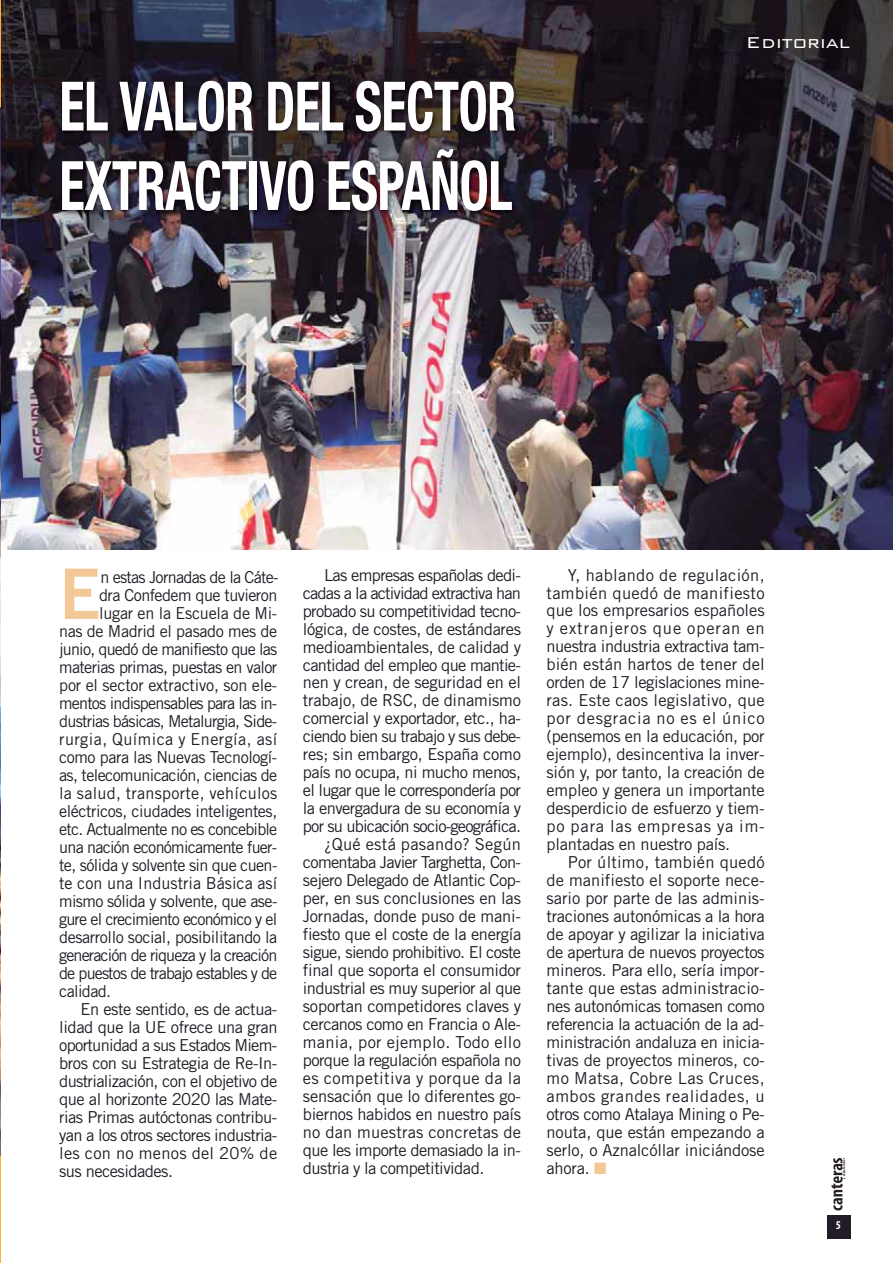
<style>
.page{position:relative;width:893px;height:1263px;background:#fff}
.page>*{position:absolute;margin:0;border:0;box-sizing:border-box;transform-origin:0 0}
.t1{font:69.6px "Trade Gothic Bold Two";color:#f3c896}
.t2{font:700 condensed 68.25px/79.5px "Helvetica Neue";letter-spacing:-.01em;color:#fff;scale:.77 1}
.t3{font:300 21px "Bank Gothic";color:#fff}
.t4{font:16.5px/18px "Trade Gothic";letter-spacing:-.03em;color:#211c25;text-align:justify}
.t5{font:16.5px "Trade Gothic";letter-spacing:-.01em;color:#211c25}
.t6{font:16.5px "Trade Gothic";letter-spacing:-.05em;color:#211c25}
.t7{font:16.5px "Trade Gothic";letter-spacing:.02em;color:#211c25}
.t8{font:16.5px "Trade Gothic";letter-spacing:-.055em;color:#211c25}
.t9{font:16.5px "Trade Gothic";letter-spacing:.015em;color:#211c25}
.t10{font:16.5px "Trade Gothic";letter-spacing:.03em;color:#211c25}
.t11{font:16.5px "Trade Gothic";letter-spacing:.005em;color:#211c25}
.t12{font:16.5px "Trade Gothic";letter-spacing:.01em;color:#211c25}
.t13{font:700 condensed 12px "Myriad";color:#fff}
.t14{font:700 condensed 3.45px "Myriad";letter-spacing:.045em;color:#261f26}
.s1{color:#f3c896}
</style>
<div class="page">
<img style="left:1px;top:0;width:892px;height:550px">
<img style="left:0;top:0;width:1px;height:1263px">
<div style="left:827px;top:1216px;width:23px;height:23px;background:#211c25"></div>
<svg style="left:831px;top:1158px;width:11px;height:52px"></svg>
<img style="left:50px;top:65px;width:779px;height:403px">
<h2 class="t2" style="left:59px;top:72px;width:595px">EL VALOR DEL SECTOR<br>EXTRACTIVO ESPAÑOL</h2>
<p class="t3" style="left:746px;top:28px;width:106px">Editorial</p>
<h1 class="t1" style="left:59px;top:569px;width:43px">E</h1>
<p class="t4" style="left:100px;top:570px;width:180px">n estas Jornadas de la Cáte-</p>
<p class="t4" style="left:99px;top:588px;width:180px">dra Confedem que tuvieron</p>
<p class="t4" style="left:99px;top:606px;width:180px">lugar en la Escuela de Mi-</p>
<p class="t4" style="left:59px;top:624px;width:219px">nas de Madrid el pasado mes de</p>
<p class="t6" style="left:59px;top:643px;width:220px">junio, quedó de manifiesto que las</p>
<p class="t4" style="left:59px;top:660px;width:220px">materias primas, puestas en valor</p>
<p class="t5" style="left:59px;top:679px;width:220px">por el sector extractivo, son ele-</p>
<p class="t6" style="left:59px;top:697px;width:220px">mentos indispensables para las in-</p>
<p class="t4" style="left:59px;top:713px;width:220px">dustrias básicas, Metalurgia, Side-</p>
<p class="t10" style="left:59px;top:733px;width:220px">rurgia, Química y Energía, así</p>
<p class="t4" style="left:59px;top:749px;width:220px">como para las Nuevas Tecnologí-</p>
<p class="t4" style="left:59px;top:767px;width:220px">as, telecomunicación, ciencias de</p>
<p class="t7" style="left:59px;top:787px;width:220px">la salud, transporte, vehículos</p>
<p class="t4" style="left:59px;top:803px;width:220px">eléctricos, ciudades inteligentes,</p>
<p class="t6" style="left:59px;top:823px;width:220px">etc. Actualmente no es concebible</p>
<p class="t4" style="left:59px;top:839px;width:220px">una nación económicamente fuer-</p>
<p class="t4" style="left:59px;top:857px;width:220px">te, sólida y solvente sin que cuen-</p>
<p class="t11" style="left:59px;top:877px;width:220px">te con una Industria Básica así</p>
<p class="t4" style="left:59px;top:893px;width:220px">mismo sólida y solvente, que ase-</p>
<p class="t6" style="left:59px;top:913px;width:220px">gure el crecimiento económico y el</p>
<p class="t4" style="left:59px;top:929px;width:220px">desarrollo social, posibilitando la</p>
<p class="t8" style="left:59px;top:949px;width:220px">generación de riqueza y la creación</p>
<p class="t8" style="left:59px;top:967px;width:220px">de puestos de trabajo estables y de</p>
<p class="t4" style="left:59px;top:983px;width:53px">calidad.</p>
<p class="t4" style="left:80px;top:1001px;width:198px">En este sentido, es de actua-</p>
<p class="t4" style="left:59px;top:1019px;width:220px">lidad que la UE ofrece una gran</p>
<p class="t4" style="left:59px;top:1037px;width:220px">oportunidad a sus Estados Miem-</p>
<p class="t4" style="left:59px;top:1055px;width:220px">bros con su Estrategia de Re-In-</p>
<p class="t4" style="left:59px;top:1073px;width:220px">dustrialización, con el objetivo de</p>
<p class="t4" style="left:59px;top:1091px;width:220px">que al horizonte 2020 las Mate-</p>
<p class="t4" style="left:59px;top:1109px;width:220px">rias Primas autóctonas contribu-</p>
<p class="t4" style="left:59px;top:1127px;width:220px">yan a los otros sectores industria-</p>
<p class="t9" style="left:59px;top:1147px;width:220px">les con no menos del 20% de</p>
<p class="t4" style="left:59px;top:1163px;width:115px">sus necesidades.</p>
<p class="t4" style="left:324px;top:567px;width:198px">Las empresas españolas dedi-</p>
<p class="t6" style="left:303px;top:587px;width:220px">cadas a la actividad extractiva han</p>
<p class="t4" style="left:303px;top:603px;width:220px">probado su competitividad tecno-</p>
<p class="t4" style="left:303px;top:621px;width:220px">lógica, de costes, de estándares</p>
<p class="t4" style="left:303px;top:639px;width:220px">medioambientales, de calidad y</p>
<p class="t4" style="left:303px;top:657px;width:220px">cantidad del empleo que mantie-</p>
<p class="t5" style="left:303px;top:677px;width:220px">nen y crean, de seguridad en el</p>
<p class="t5" style="left:303px;top:695px;width:220px">trabajo, de RSC, de dinamismo</p>
<p class="t4" style="left:303px;top:711px;width:220px">comercial y exportador, etc., ha-</p>
<p class="t6" style="left:303px;top:731px;width:220px">ciendo bien su trabajo y sus debe-</p>
<p class="t5" style="left:303px;top:749px;width:220px">res; sin embargo, España como</p>
<p class="t4" style="left:303px;top:765px;width:220px">país no ocupa, ni mucho menos,</p>
<p class="t4" style="left:303px;top:783px;width:220px">el lugar que le correspondería por</p>
<p class="t4" style="left:303px;top:801px;width:220px">la envergadura de su economía y</p>
<p class="t4" style="left:303px;top:819px;width:220px">por su ubicación socio-geográfica.</p>
<p class="t7" style="left:324px;top:839px;width:198px">¿Qué está pasando? Según</p>
<p class="t4" style="left:303px;top:855px;width:220px">comentaba Javier Targhetta, Con-</p>
<p class="t4" style="left:303px;top:873px;width:220px">sejero Delegado de Atlantic Cop-</p>
<p class="t5" style="left:303px;top:892px;width:220px">per, en sus conclusiones en las</p>
<p class="t4" style="left:303px;top:909px;width:220px">Jornadas, donde puso de mani-</p>
<p class="t4" style="left:303px;top:927px;width:220px">fiesto que el coste de la energía</p>
<p class="t4" style="left:303px;top:945px;width:220px">sigue, siendo prohibitivo. El coste</p>
<p class="t4" style="left:303px;top:963px;width:220px">final que soporta el consumidor</p>
<p class="t4" style="left:303px;top:981px;width:220px">industrial es muy superior al que</p>
<p class="t5" style="left:303px;top:1000px;width:220px">soportan competidores claves y</p>
<p class="t4" style="left:303px;top:1017px;width:220px">cercanos como en Francia o Ale-</p>
<p class="t9" style="left:303px;top:1036px;width:220px">mania, por ejemplo. Todo ello</p>
<p class="t4" style="left:303px;top:1053px;width:220px">porque la regulación española no</p>
<p class="t7" style="left:303px;top:1072px;width:220px">es competitiva y porque da la</p>
<p class="t5" style="left:303px;top:1090px;width:220px">sensación que lo diferentes go-</p>
<p class="t4" style="left:303px;top:1107px;width:220px">biernos habidos en nuestro país</p>
<p class="t12" style="left:303px;top:1126px;width:220px">no dan muestras concretas de</p>
<p class="t4" style="left:303px;top:1143px;width:220px">que les importe demasiado la in-</p>
<p class="t4" style="left:303px;top:1161px;width:183px">dustria y la competitividad.</p>
<p class="t4" style="left:546px;top:567px;width:220px;text-indent:21px">Y, hablando de regulación, también quedó de manifiesto que los empresarios españoles y extranjeros que operan en nuestra industria extractiva tam&shy;bién están hartos de tener del orden de 17 legislaciones mine&shy;ras. Este caos legislativo, que por desgracia no es el único (pensemos en la educación, por ejemplo), desincentiva la inver&shy;sión y, por tanto, la creación de empleo y genera un importante desperdicio de esfuerzo y tiem&shy;po para las empresas ya im&shy;plantadas en nuestro país.</p>
<p class="t4" style="left:546px;top:855px;width:220px;text-indent:21px">Por último, también quedó de manifiesto el soporte nece&shy;sario por parte de las adminis&shy;traciones autonómicas a la hora de apoyar y agilizar la iniciativa de apertura de nuevos proyectos mineros. Para ello, sería impor&shy;tante que estas administracio&shy;nes autonómicas tomasen como referencia la actuación de la ad&shy;ministración andaluza en inicia&shy;tivas de proyectos mineros, co&shy;mo Matsa, Cobre Las Cruces, ambos grandes realidades, u otros como Atalaya Mining o Pe&shy;nouta, que están empezando a serlo, o Aznalcóllar iniciándose ahora. <span class="s1">■</span></p>
<p class="t14" style="left:843px;top:1179px;width:22px;rotate:-90deg">y explotaciones</p>
<p class="t13" style="left:836px;top:1221px;width:7px">5</p>
</div>
